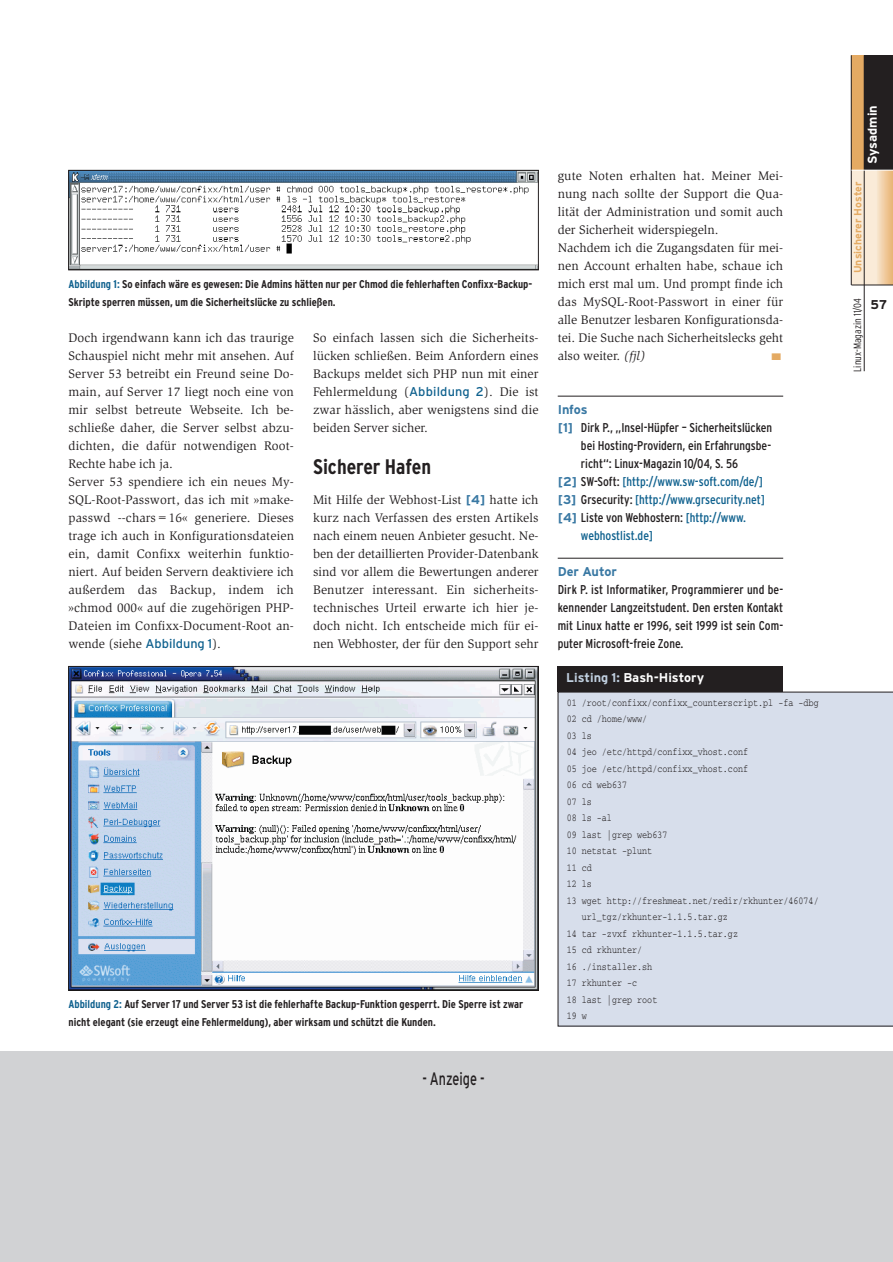
<style>
.page{position:relative;width:893px;height:1262px;background:#fff}
.page>*{position:absolute;margin:0;border:0;box-sizing:border-box;transform-origin:0 0}
.t1{font:700 condensed 21px "Interstate";color:#231f20}
.t2{font:18px "Interstate";color:#231f20;scale:.7 1}
.t3{font:12.75px/18px "Slimbach";letter-spacing:.01em;color:#231f20}
.t4{font:condensed 12.75px/18px "Interstate";color:#231f20;text-align:justify}
.t5{font:condensed 12.75px "Interstate";color:#0f618e}
.t6{font:700 12.75px "Interstate";color:#fff}
.t7{font:700 12.75px "Interstate";letter-spacing:-.005em;color:#3978a3}
.t8{font:700 12.75px "Interstate";color:#231f20}
.t9{font:700 condensed 11.25px/18px "Interstate";color:#231f20}
.t10{font:10.5px "Courier";color:#231f20;scale:.8 1}
.t11{font:300 condensed 10.5px "Interstate";color:#231f20}
.t12{font:700 10.5px "Interstate";color:#e4aa63}
.t13{font:9.6px "Zapf Dingbats";color:#e4aa63;scale:1.33 1}
.s1{color:#0f618e}
.s2{font-family:"Interstate";color:#0f618e}
.s3{font-family:"Interstate";font-weight:700;color:#3978a3}
.s4{font-style:italic}
.s5{font-weight:700;font-stretch:normal;color:#3978a3}
.s6{color:#231f20}
.s7{color:#c1d0e0}
</style>
<div class="page">
<div style="left:851px;top:55px;width:41px;height:230px;background:#e4aa63"></div>
<div style="left:864px;top:55px;width:28px;height:115px;background:#231f20"></div>
<div style="left:851px;top:170px;width:25px;height:115px;background:#faebd8"></div>
<svg style="left:876px;top:171px;width:16px;height:114px;background:#f0cea4"></svg>
<hr style="left:851px;top:55px;width:1px;height:230px;background:#231f20">
<hr style="left:557px;top:396px;width:226px;height:1px;background:#231f20">
<hr style="left:557px;top:558px;width:226px;height:1px;background:#231f20">
<hr style="left:863px;top:55px;width:1px;height:316px;background:#231f20">
<hr style="left:851px;top:170px;width:41px;height:1px;background:#fff">
<hr style="left:851px;top:285px;width:41px;height:1px;background:#231f20">
<div style="left:0;top:1050px;width:892px;height:211px;background:#d1d2d4"></div>
<div style="left:557px;top:666px;width:226px;height:26px;background:#231f20"></div>
<div style="left:557px;top:692px;width:335px;height:334px;background:#d7deeb"></div>
<img style="left:70px;top:172px;width:466px;height:96px">
<div style="left:68px;top:170px;width:470px;height:100px;border:1px solid #231f20"></div>
<img style="left:70px;top:668px;width:466px;height:320px">
<div style="left:68px;top:666px;width:470px;height:324px;border:1px solid #231f20"></div>
<p class="t9" style="left:68px;top:276px;width:465px"><span class="s1">Abbildung 1:</span> So einfach wäre es gewesen: Die Admins hätten nur per Chmod die fehlerhaften Confixx-Backup-<br>Skripte sperren müssen, um die Sicherheitslücke zu schließen.</p>
<p class="t3" style="left:68px;top:330px;width:227px">Doch irgendwann kann ich das traurige Schauspiel nicht mehr mit ansehen. Auf Server 53 betreibt ein Freund seine Do&shy;main, auf Server 17 liegt noch eine von mir selbst betreute Webseite. Ich be&shy;schließe daher, die Server selbst abzu&shy;dichten, die dafür notwendigen Root-Rechte habe ich ja.<br>Server 53 spendiere ich ein neues My-SQL-Root-Passwort, das ich mit »make&shy;passwd --chars=16« generiere. Dieses trage ich auch in Konfigurationsdateien ein, damit Confixx weiterhin funktio&shy;niert. Auf beiden Servern deaktiviere ich außerdem das Backup, indem ich »chmod 000« auf die zugehörigen PHP-Dateien im Confixx-Document-Root an&shy;wende (siehe <span class="s2">Abbildung 1</span>).</p>
<p class="t3" style="left:313px;top:330px;width:227px;text-align:justify">So einfach lassen sich die Sicherheits&shy;lücken schließen. Beim Anfordern eines Backups meldet sich PHP nun mit einer Fehlermeldung (<span class="s2">Abbildung 2</span>). Die ist zwar hässlich, aber wenigstens sind die beiden Server sicher.</p>
<h1 class="t1" style="left:313px;top:459px;width:120px">Sicherer Hafen</h1>
<p class="t3" style="left:313px;top:492px;width:227px;text-align:justify">Mit Hilfe der Webhost-List <span class="s3">[4]</span> hatte ich kurz nach Verfassen des ersten Artikels nach einem neuen Anbieter gesucht. Ne&shy;ben der detaillierten Provider-Datenbank sind vor allem die Bewertungen anderer Benutzer interessant. Ein sicherheits&shy;technisches Urteil erwarte ich hier je&shy;doch nicht. Ich entscheide mich für ei&shy;nen Webhoster, der für den Support sehr</p>
<p class="t9" style="left:68px;top:996px;width:456px"><span class="s1">Abbildung 2:</span> Auf Server 17 und Server 53 ist die fehlerhafte Backup-Funktion gesperrt. Die Sperre ist zwar nicht elegant (sie erzeugt eine Fehlermeldung), aber wirksam und schützt die Kunden.</p>
<h2 class="t2" style="left:422px;top:1072px;width:90px">- Anzeige -</h2>
<p class="t3" style="left:557px;top:168px;width:227px">gute Noten erhalten hat. Meiner Mei&shy;nung nach sollte der Support die Qua&shy;lität der Administration und somit auch der Sicherheit widerspiegeln.<br>Nachdem ich die Zugangsdaten für mei&shy;nen Account erhalten habe, schaue ich mich erst mal um. Und prompt finde ich das MySQL-Root-Passwort in einer für alle Benutzer lesbaren Konfigurationsda&shy;tei. Die Suche nach Sicherheitslecks geht also weiter. <span class="s4">(fjl)</span></p>
<p class="t13" style="left:771px;top:351px;width:9px">■</p>
<p class="t7" style="left:557px;top:405px;width:31px">Infos</p>
<p class="t4" style="left:557px;top:420px;width:216px"><span class="s5">[1]</span> Dirk P., „Insel-Hüpfer – Sicherheitslücken</p>
<p class="t4" style="left:581px;top:438px;width:192px">bei Hosting-Providern, ein Erfahrungsbe-</p>
<p class="t4" style="left:581px;top:456px;width:159px">richt“: Linux-Magazin 10/04, S. 56</p>
<p class="t5" style="left:557px;top:477px;width:207px"><span class="s5">[2]</span> <span class="s6">SW-Soft:</span> [http://www.sw-soft.com/de/]</p>
<p class="t5" style="left:557px;top:495px;width:209px"><span class="s5">[3]</span> <span class="s6">Grsecurity:</span> [http://www.grsecurity.net]</p>
<p class="t4" style="left:557px;top:510px;width:190px"><span class="s5">[4]</span> Liste von Webhostern: <span class="s1">[http://www.</span></p>
<p class="t5" style="left:581px;top:531px;width:73px">webhostlist.de]</p>
<p class="t7" style="left:557px;top:567px;width:61px">Der Autor</p>
<p class="t4" style="left:557px;top:582px;width:227px">Dirk P. ist Informatiker, Programmierer und be&shy;kennender Langzeitstudent. Den ersten Kontakt mit Linux hatte er 1996, seit 1999 ist sein Com&shy;puter Microsoft-freie Zone.</p>
<p class="t6" style="left:566px;top:673px;width:139px"><span class="s7">Listing 1:</span> Bash-History</p>
<p class="t10" style="left:567px;top:699px;width:316px">01 /root/confixx/confixx_counterscript.pl -fa -dbg</p>
<p class="t10" style="left:567px;top:715px;width:102px">02 cd /home/www/</p>
<p class="t10" style="left:567px;top:732px;width:33px">03 ls</p>
<p class="t10" style="left:567px;top:748px;width:228px">04 jeo /etc/httpd/confixx_vhost.conf</p>
<p class="t10" style="left:567px;top:765px;width:228px">05 joe /etc/httpd/confixx_vhost.conf</p>
<p class="t10" style="left:567px;top:781px;width:77px">06 cd web637</p>
<p class="t10" style="left:567px;top:798px;width:33px">07 ls</p>
<p class="t10" style="left:567px;top:814px;width:58px">08 ls -al</p>
<p class="t10" style="left:567px;top:831px;width:127px">09 last |grep web637</p>
<p class="t10" style="left:567px;top:847px;width:108px">10 netstat -plunt</p>
<p class="t10" style="left:567px;top:864px;width:33px">11 cd</p>
<p class="t10" style="left:567px;top:880px;width:33px">12 ls</p>
<p class="t10" style="left:567px;top:897px;width:316px">13 wget http://freshmeat.net/redir/rkhunter/46074/</p>
<p class="t10" style="left:581px;top:913px;width:184px">url_tgz/rkhunter-1.1.5.tar.gz</p>
<p class="t10" style="left:567px;top:930px;width:215px">14 tar -zvxf rkhunter-1.1.5.tar.gz</p>
<p class="t10" style="left:567px;top:946px;width:96px">15 cd rkhunter/</p>
<p class="t10" style="left:567px;top:963px;width:108px">16 ./installer.sh</p>
<p class="t10" style="left:567px;top:979px;width:89px">17 rkhunter -c</p>
<p class="t10" style="left:567px;top:996px;width:115px">18 last |grep root</p>
<p class="t10" style="left:567px;top:1012px;width:26px">19 w</p>
<p class="t6" style="left:867px;top:164px;width:60px;rotate:-90deg">Sysadmin</p>
<p class="t12" style="left:853px;top:273px;width:93px;rotate:-90deg">Unsicherer Hoster</p>
<p class="t11" style="left:853px;top:372px;width:75px;rotate:-90deg">Linux-Magazin 11/04</p>
<p class="t8" style="left:870px;top:300px;width:18px">57</p>
</div>
